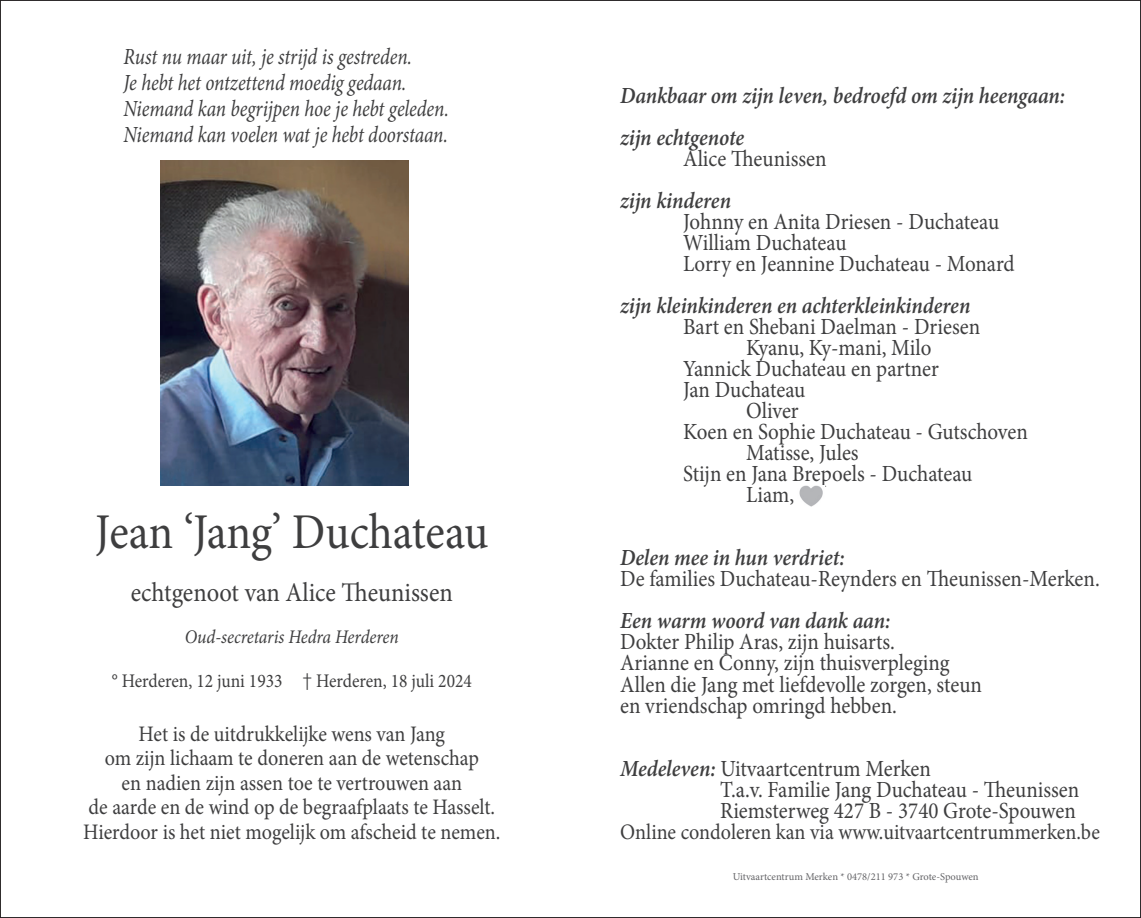
<style>
.page{position:relative;width:1141px;height:918px;background:#fff}
.page>*{position:absolute;margin:0;border:0;box-sizing:border-box;transform-origin:0 0}
.t1{font:50.05px "Minion Pro";letter-spacing:-.005em;color:#3e3e3f;scale:.91 1}
.t2{font:26.95px "Minion Pro";color:#3e3e3f;scale:.91 1}
.t3{font:23.1px/21px "Minion Pro";color:#3e3e3f;scale:.91 1}
.t4{font:italic 600 23.1px/42px "Minion Pro";letter-spacing:-.005em;color:#3e3e3f;scale:.91 1}
.t5{font:italic 23.1px/26.2px "Minion Pro";letter-spacing:-.005em;color:#3e3e3f;scale:.83 1}
.t6{font:22.05px/24.5px "Minion Pro";color:#3e3e3f;text-align:center;scale:.91 1}
.t7{font:19.25px "Minion Pro";color:#3e3e3f;scale:.91 1}
.t8{font:italic 19.25px "Minion Pro";letter-spacing:-.005em;color:#3e3e3f;scale:.91 1}
.t9{font:10.5px "Minion Pro";color:#636366}
.s1{font-family:"Helvetica Neue";font-weight:300}
.s2{font-weight:600;font-style:italic}
</style>
<div class="page">
<img style="left:161px;top:161px;width:248px;height:324px">
<img style="left:799px;top:485px;width:24px;height:21px">
<p class="t5" style="left:124px;top:43px;width:393px">Rust nu maar uit, je strijd is gestreden.<br>Je hebt het ontzettend moedig gedaan.<br>Niemand kan begrijpen hoe je hebt geleden.<br>Niemand kan voelen wat je hebt doorstaan.</p>
<h1 class="t1" style="left:95px;top:499px;width:433px">Jean ‘Jang’ Duchateau</h1>
<p class="t2" style="left:131px;top:574px;width:356px">echtgenoot van Alice Theunissen</p>
<p class="t8" style="left:185px;top:623px;width:237px">Oud-secretaris Hedra Herderen</p>
<p class="t7" style="left:112px;top:667px;width:397px">° Herderen, 12 juni 1933 <span class="s1">†</span> Herderen, 18 juli 2024</p>
<p class="t6" style="left:83px;top:721px;width:460px">Het is de uitdrukkelijke wens van Jang<br>om zijn lichaam te doneren aan de wetenschap<br>en nadien zijn assen toe te vertrouwen aan<br>de aarde en de wind op de begraafplaats te Hasselt.<br>Hierdoor is het niet mogelijk om afscheid te nemen.</p>
<p class="t4" style="left:620px;top:75px;width:491px">Dankbaar om zijn leven, bedroefd om zijn heengaan: zijn echtgenote</p>
<p class="t3" style="left:683px;top:149px;width:159px">Alice Theunissen</p>
<p class="t4" style="left:620px;top:180px;width:123px">zijn kinderen</p>
<p class="t3" style="left:683px;top:212px;width:366px">Johnny en Anita Driesen - Duchateau<br>William Duchateau<br>Lorry en Jeannine Duchateau - Monard</p>
<p class="t4" style="left:620px;top:285px;width:387px">zijn kleinkinderen en achterkleinkinderen</p>
<p class="t3" style="left:683px;top:317px;width:328px">Bart en Shebani Daelman - Driesen</p>
<p class="t3" style="left:746px;top:338px;width:205px">Kyanu, Ky-mani, Milo</p>
<p class="t3" style="left:683px;top:359px;width:283px">Yannick Duchateau en partner</p>
<p class="t3" style="left:683px;top:380px;width:136px">Jan Duchateau</p>
<p class="t3" style="left:746px;top:401px;width:59px">Oliver</p>
<p class="t3" style="left:683px;top:422px;width:380px">Koen en Sophie Duchateau - Gutschoven</p>
<p class="t3" style="left:746px;top:443px;width:125px">Matisse, Jules</p>
<p class="t3" style="left:683px;top:464px;width:319px">Stijn en Jana Brepoels - Duchateau</p>
<p class="t3" style="left:746px;top:485px;width:54px">Liam,</p>
<p class="t4" style="left:620px;top:537px;width:248px">Delen mee in hun verdriet:</p>
<p class="t3" style="left:620px;top:569px;width:529px">De families Duchateau-Reynders en Theunissen-Merken.</p>
<p class="t4" style="left:620px;top:600px;width:298px">Een warm woord van dank aan:</p>
<p class="t3" style="left:620px;top:632px;width:399px">Dokter Philip Aras, zijn huisarts.<br>Arianne en Conny, zijn thuisverpleging Allen die Jang met liefdevolle zorgen, steun en vriendschap omringd hebben.</p>
<p class="t3" style="left:720px;top:758px;width:396px;text-indent:-100px"><span class="s2">Medeleven:</span> Uitvaartcentrum Merken<br>T.a.v. Familie Jang Duchateau - Theunissen<br>Riemsterweg 427 B - 3740 Grote-Spouwen</p>
<p class="t6" style="left:620px;top:819px;width:529px">Online condoleren kan via www.uitvaartcentrummerken.be</p>
<p class="t9" style="left:733px;top:869px;width:247px">Uitvaartcentrum Merken * 0478/211 973 * Grote-Spouwen</p>
</div>
